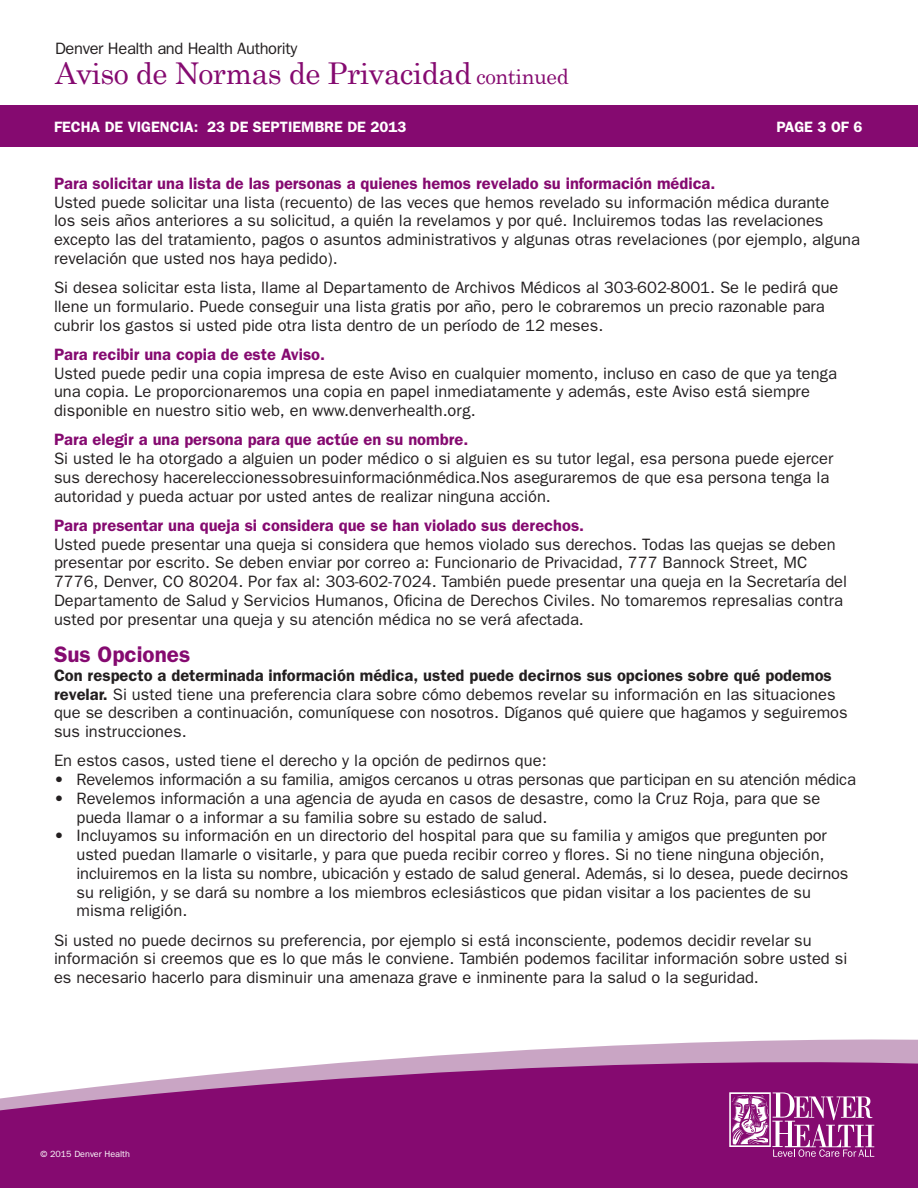
<style>
.page{position:relative;width:918px;height:1188px;background:#fff}
.page>*{position:absolute;margin:0;border:0;box-sizing:border-box;transform-origin:0 0}
.t1{font:30px "Century Schoolbook";letter-spacing:-.02em;color:#850a70}
.t2{font:600 22.5px "Franklin Gothic";color:#850a70}
.t3{font:16.5px/18.8px "Franklin Gothic";color:#231f20}
.t4{font:600 16.5px "Franklin Gothic";color:#850a70}
.t5{font:16.5px "Franklin Gothic";letter-spacing:-.02em;color:#231f20}
.t6{font:600 15px "Franklin Gothic";color:#fff}
.t7{font:9px "Franklin Gothic";color:#fff}
.s1{font-size:21px}
.s2{font-weight:600}
</style>
<div class="page">
<div style="left:0;top:106px;width:918px;height:41px;background:#850a70"></div>
<svg style="left:0;top:1039px;width:918px;height:149px;background:#9f408f"></svg>
<svg style="left:729px;top:1092px;width:145px;height:65px"></svg>
<p class="t5" style="left:55px;top:39px;width:244px">Denver Health and Health Authority</p>
<p class="t1" style="left:55px;top:55px;width:515px">Aviso de Normas de Privacidad <span class="s1">continued</span></p>
<p class="t6" style="left:54px;top:118px;width:354px">FECHA DE VIGENCIA: 23 DE SEPTIEMBRE DE 2013</p>
<p class="t6" style="left:776px;top:118px;width:88px">PAGE 3 OF 6</p>
<p class="t4" style="left:54px;top:173px;width:663px">Para solicitar una lista de las personas a quienes hemos revelado su información médica.</p>
<p class="t3" style="left:54px;top:192px;width:808px">Usted puede solicitar una lista (recuento) de las veces que hemos revelado su información médica durante<br>los seis años anteriores a su solicitud, a quién la revelamos y por qué. Incluiremos todas las revelaciones excepto las del tratamiento, pagos o asuntos administrativos y algunas otras revelaciones (por ejemplo, alguna revelación que usted nos haya pedido).</p>
<p class="t3" style="left:54px;top:278px;width:786px">Si desea solicitar esta lista, llame al Departamento de Archivos Médicos al 303-602-8001. Se le pedirá que llene un formulario. Puede conseguir una lista gratis por año, pero le cobraremos un precio razonable para cubrir los gastos si usted pide otra lista dentro de un período de 12 meses.</p>
<p class="t4" style="left:54px;top:344px;width:273px">Para recibir una copia de este Aviso.</p>
<p class="t3" style="left:54px;top:363px;width:784px">Usted puede pedir una copia impresa de este Aviso en cualquier momento, incluso en caso de que ya tenga una copia. Le proporcionaremos una copia en papel inmediatamente y además, este Aviso está siempre disponible en nuestro sitio web, en www.denverhealth.org.</p>
<p class="t4" style="left:54px;top:430px;width:416px">Para elegir a una persona para que actúe en su nombre.</p>
<p class="t3" style="left:54px;top:449px;width:781px">Si usted le ha otorgado a alguien un poder médico o si alguien es su tutor legal, esa persona puede ejercer sus derechosy hacereleccionessobresuinformaciónmédica.Nos aseguraremos de que esa persona tenga la autoridad y pueda actuar por usted antes de realizar ninguna acción.</p>
<p class="t4" style="left:54px;top:515px;width:532px">Para presentar una queja si considera que se han violado sus derechos.</p>
<p class="t3" style="left:54px;top:534px;width:795px">Usted puede presentar una queja si considera que hemos violado sus derechos. Todas las quejas se deben presentar por escrito. Se deben enviar por correo a: Funcionario de Privacidad, 777 Bannock Street, MC 7776, Denver, CO 80204. Por fax al: 303-602-7024. También puede presentar una queja en la Secretaría del Departamento de Salud y Servicios Humanos, Oficina de Derechos Civiles. No tomaremos represalias contra usted por presentar una queja y su atención médica no se verá afectada.</p>
<p class="t2" style="left:54px;top:641px;width:138px">Sus Opciones</p>
<p class="t3" style="left:54px;top:666px;width:795px"><span class="s2">Con respecto a determinada información médica, usted puede decirnos sus opciones sobre qué podemos revelar.</span> Si usted tiene una preferencia clara sobre cómo debemos revelar su información en las situaciones que se describen a continuación, comuníquese con nosotros. Díganos qué quiere que hagamos y seguiremos sus instrucciones.</p>
<p class="t3" style="left:54px;top:751px;width:494px">En estos casos, usted tiene el derecho y la opción de pedirnos que:</p>
<p class="t3" style="left:54px;top:770px;width:803px">• Revelemos información a su familia, amigos cercanos u otras personas que participan en su atención médica</p>
<p class="t3" style="left:54px;top:789px;width:768px">• Revelemos información a una agencia de ayuda en casos de desastre, como la Cruz Roja, para que se</p>
<p class="t3" style="left:77px;top:807px;width:473px">pueda llamar o a informar a su familia sobre su estado de salud.</p>
<p class="t3" style="left:54px;top:826px;width:774px">• Incluyamos su información en un directorio del hospital para que su familia y amigos que pregunten por</p>
<p class="t3" style="left:77px;top:845px;width:750px">usted puedan llamarle o visitarle, y para que pueda recibir correo y flores. Si no tiene ninguna objeción,</p>
<p class="t3" style="left:77px;top:864px;width:774px">incluiremos en la lista su nombre, ubicación y estado de salud general. Además, si lo desea, puede decirnos</p>
<p class="t3" style="left:77px;top:882px;width:736px">su religión, y se dará su nombre a los miembros eclesiásticos que pidan visitar a los pacientes de su</p>
<p class="t3" style="left:77px;top:901px;width:112px">misma religión.</p>
<p class="t3" style="left:54px;top:930px;width:795px">Si usted no puede decirnos su preferencia, por ejemplo si está inconsciente, podemos decidir revelar su información si creemos que es lo que más le conviene. También podemos facilitar información sobre usted si es necesario hacerlo para disminuir una amenaza grave e inminente para la salud o la seguridad.</p>
<p class="t7" style="left:40px;top:1149px;width:91px">© 2015 Denver Health</p>
</div>
